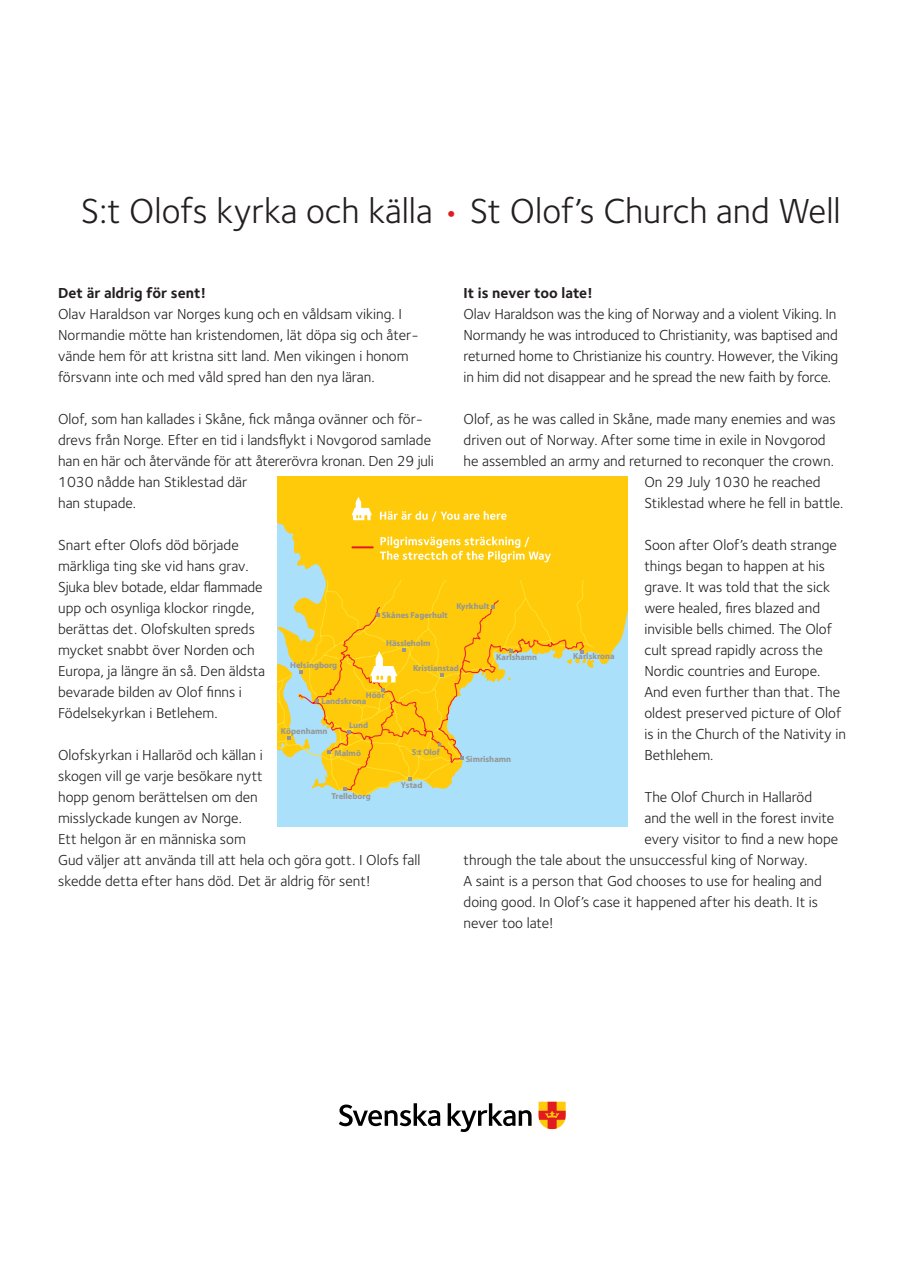
<style>
.page{position:relative;width:913px;height:1287px;background:#fff}
.page>*{position:absolute;margin:0;border:0;box-sizing:border-box;transform-origin:0 0}
.t1{font:36px "Foundry Sterling";color:#231f20}
.t2{font:15px/21px "Foundry Sterling";color:#231f20}
.t3{font:700 15px "Foundry Sterling";color:#231f20}
.t4{font:700 8.6px "Myriad";color:#939598}
.s1{color:#e21a21}
</style>
<div class="page">
<div style="left:277px;top:476px;width:350px;height:350px;background:#aae0f9"></div>
<div style="left:277px;top:476px;width:350px;height:189px;background:#feca0a"></div>
<svg style="left:277px;top:581px;width:316px;height:216px"></svg>
<svg style="left:298px;top:599px;width:287px;height:192px"></svg>
<svg style="left:403px;top:648px;width:3px;height:4px"></svg>
<svg style="left:347px;top:730px;width:4px;height:4px"></svg>
<svg style="left:441px;top:673px;width:3px;height:4px"></svg>
<svg style="left:509px;top:649px;width:4px;height:3px"></svg>
<svg style="left:343px;top:787px;width:4px;height:4px"></svg>
<svg style="left:408px;top:777px;width:3px;height:4px"></svg>
<svg style="left:277px;top:657px;width:41px;height:148px"></svg>
<svg style="left:566px;top:650px;width:28px;height:18px"></svg>
<svg style="left:393px;top:699px;width:48px;height:47px;background:#fcbe0d"></svg>
<svg style="left:381px;top:688px;width:4px;height:3px"></svg>
<svg style="left:376px;top:614px;width:4px;height:3px"></svg>
<svg style="left:351px;top:497px;width:21px;height:23px"></svg>
<hr style="left:352px;top:546px;width:21px;height:2px;background:#e21a21">
<svg style="left:380px;top:511px;width:127px;height:11px"></svg>
<svg style="left:380px;top:536px;width:171px;height:26px;background:#fed643"></svg>
<svg style="left:339px;top:1103px;width:101px;height:23px"></svg>
<svg style="left:448px;top:1103px;width:83px;height:29px"></svg>
<svg style="left:538px;top:1102px;width:28px;height:27px"></svg>
<svg style="left:370px;top:651px;width:27px;height:31px"></svg>
<h1 class="t1" style="left:81px;top:186px;width:761px">S:t Olofs kyrka och källa <span class="s1">•</span> St Olof’s Church and Well</h1>
<p class="t3" style="left:58px;top:282px;width:150px">Det är aldrig för sent!</p>
<p class="t2" style="left:58px;top:303px;width:362px">Olav Haraldson var Norges kung och en våldsam viking. I Normandie mötte han kristendomen, lät döpa sig och åter&shy;vände hem för att kristna sitt land. Men vikingen i honom försvann inte och med våld spred han den nya läran.</p>
<p class="t2" style="left:58px;top:408px;width:377px">Olof, som han kallades i Skåne, fick många ovänner och för&shy;drevs från Norge. Efter en tid i landsflykt i Novgorod samlade han en här och återvände för att återerövra kronan. Den 29 juli 1030 nådde han Stiklestad där<br>han stupade.</p>
<p class="t2" style="left:58px;top:534px;width:209px">Snart efter Olofs död började märkliga ting ske vid hans grav.<br>Sjuka blev botade, eldar flammade upp och osynliga klockor ringde, berättas det. Olofskulten spreds mycket snabbt över Norden och<br>Europa, ja längre än så. Den äldsta bevarade bilden av Olof finns i<br>Födelsekyrkan i Betlehem.</p>
<p class="t2" style="left:58px;top:744px;width:364px">Olofskyrkan i Hallaröd och källan i<br>skogen vill ge varje besökare nytt<br>hopp genom berättelsen om den<br>misslyckade kungen av Norge.<br>Ett helgon är en människa som<br>Gud väljer att använda till att hela och göra gott. I Olofs fall skedde detta efter hans död. Det är aldrig för sent!</p>
<p class="t3" style="left:463px;top:282px;width:131px">It is never too late!</p>
<p class="t2" style="left:463px;top:303px;width:376px">Olav Haraldson was the king of Norway and a violent Viking. In Normandy he was introduced to Christianity, was baptised and returned home to Christianize his country. However, the Viking in him did not disappear and he spread the new faith by force.</p>
<p class="t2" style="left:463px;top:408px;width:374px">Olof, as he was called in Skåne, made many enemies and was</p>
<p class="t2" style="left:463px;top:429px;width:364px">driven out of Norway. After some time in exile in Novgorod</p>
<p class="t2" style="left:463px;top:450px;width:372px">he assembled an army and returned to reconquer the crown.</p>
<p class="t2" style="left:644px;top:471px;width:178px">On 29 July 1030 he reached</p>
<p class="t2" style="left:644px;top:492px;width:201px">Stiklestad where he fell in battle.</p>
<p class="t2" style="left:644px;top:534px;width:203px">Soon after Olof’s death strange things began to happen at his grave. It was told that the sick were healed, fires blazed and invisible bells chimed. The Olof cult spread rapidly across the<br>Nordic countries and Europe.<br>And even further than that. The oldest preserved picture of Olof is in the Church of the Nativity in<br>Bethlehem.</p>
<p class="t2" style="left:644px;top:786px;width:169px">The Olof Church in Hallaröd</p>
<p class="t2" style="left:644px;top:807px;width:191px">and the well in the forest invite</p>
<p class="t2" style="left:644px;top:828px;width:195px">every visitor to find a new hope</p>
<p class="t2" style="left:463px;top:849px;width:345px">through the tale about the unsuccessful king of Norway.</p>
<p class="t2" style="left:463px;top:870px;width:360px">A saint is a person that God chooses to use for healing and</p>
<p class="t2" style="left:463px;top:891px;width:356px">doing good. In Olof’s case it happened after his death. It is</p>
<p class="t2" style="left:463px;top:912px;width:92px">never too late!</p>
<p class="t4" style="left:456px;top:602px;width:34px">Kyrkhult</p>
<p class="t4" style="left:382px;top:610px;width:67px">Skånes Fagerhult</p>
<p class="t4" style="left:386px;top:639px;width:46px">Hässleholm</p>
<p class="t4" style="left:496px;top:652px;width:42px">Karlshamn</p>
<p class="t4" style="left:573px;top:652px;width:43px">Karlskrona</p>
<p class="t4" style="left:290px;top:660px;width:49px">Helsingborg</p>
<p class="t4" style="left:413px;top:664px;width:48px">Kristianstad</p>
<p class="t4" style="left:366px;top:691px;width:21px">Höör</p>
<p class="t4" style="left:321px;top:697px;width:47px">Landskrona</p>
<p class="t4" style="left:349px;top:721px;width:21px">Lund</p>
<p class="t4" style="left:281px;top:727px;width:48px">Köpenhamn</p>
<p class="t4" style="left:412px;top:747px;width:30px">S:t Olof</p>
<p class="t4" style="left:334px;top:748px;width:28px">Malmö</p>
<p class="t4" style="left:331px;top:791px;width:41px">Trelleborg</p>
<p class="t4" style="left:466px;top:754px;width:47px">Simrishamn</p>
<p class="t4" style="left:401px;top:781px;width:23px">Ystad</p>
</div>
